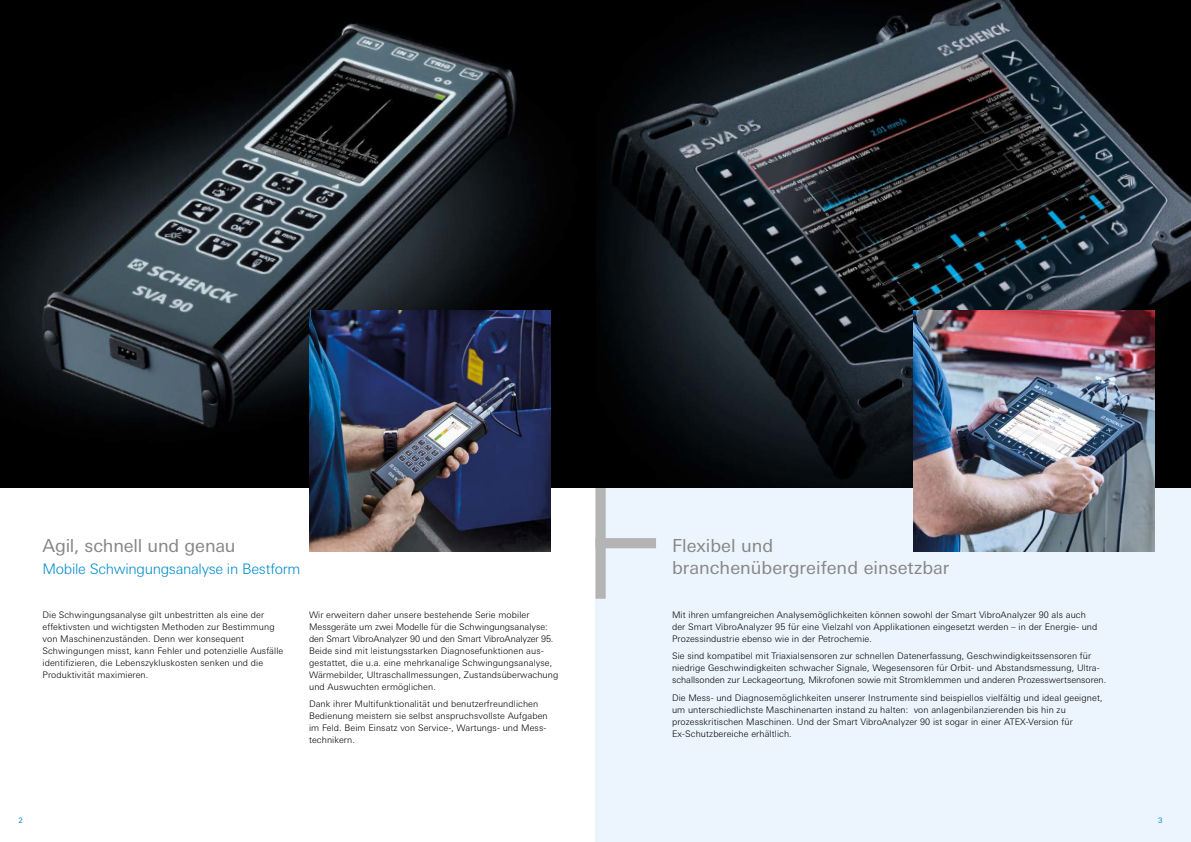
<style>
.page{position:relative;width:1191px;height:842px;background:#fff}
.page>*{position:absolute;margin:0;border:0;box-sizing:border-box;transform-origin:0 0}
.t1{font:18px/22px "Univers Next W1 G";letter-spacing:-.005em;color:#878787}
.t2{font:300 14.5px "Univers Next W1 G";letter-spacing:-.02em;color:#008bcb}
.t3{font:300 9px/12px "Univers Next W1 G";letter-spacing:.01em;color:#000}
.t4{font:7.5px "Univers Next W1 G";color:#008bcb}
</style>
<div class="page">
<div style="left:595px;top:488px;width:596px;height:354px;background:#ecf5fd"></div>
<div style="left:595px;top:538px;width:61px;height:10px;background:#b5b4b4"></div>
<div style="left:595px;top:488px;width:10px;height:111px;background:#b5b4b4"></div>
<img style="left:595px;top:0;width:596px;height:488px">
<svg style="left:0;top:0;width:595px;height:488px;background:#1b1f23"></svg>
<img style="left:913px;top:310px;width:241px;height:241px">
<img style="left:309px;top:310px;width:241px;height:241px">
<h1 class="t1" style="left:43px;top:535px;width:195px">Agil, schnell und genau</h1>
<h2 class="t2" style="left:43px;top:560px;width:259px">Mobile Schwingungsanalyse in Bestform</h2>
<p class="t3" style="left:43px;top:608px;width:242px">Die Schwingungsanalyse gilt unbestritten als eine der effektivsten und wichtigsten Methoden zur Bestimmung von Maschinenzuständen. Denn wer konsequent Schwingungen misst, kann Fehler und potenzielle Ausfälle identifizieren, die Lebenszykluskosten senken und die Produktivität maximieren.</p>
<p class="t3" style="left:309px;top:608px;width:251px">Wir erweitern daher unsere bestehende Serie mobiler Messgeräte um zwei Modelle für die Schwingungsanalyse: den Smart VibroAnalyzer 90 und den Smart VibroAnalyzer 95.<br>Beide sind mit leistungsstarken Diagnosefunktionen aus&shy;gestattet, die u.a. eine mehrkanalige Schwingungsanalyse, Wärmebilder, Ultraschallmessungen, Zustandsüberwachung und Auswuchten ermöglichen.</p>
<p class="t3" style="left:309px;top:698px;width:240px">Dank ihrer Multifunktionalität und benutzerfreundlichen Bedienung meistern sie selbst anspruchsvollste Aufgaben im Feld. Beim Einsatz von Service-, Wartungs- und Mess&shy;technikern.</p>
<h1 class="t1" style="left:672px;top:535px;width:279px">Flexibel und branchenübergreifend einsetzbar</h1>
<p class="t3" style="left:672px;top:608px;width:427px">Mit ihren umfangreichen Analysemöglichkeiten können sowohl der Smart VibroAnalyzer 90 als auch der Smart VibroAnalyzer 95 für eine Vielzahl von Applikationen eingesetzt werden – in der Energie- und<br>Prozessindustrie ebenso wie in der Petrochemie.</p>
<p class="t3" style="left:672px;top:650px;width:436px">Sie sind kompatibel mit Triaxialsensoren zur schnellen Datenerfassung, Geschwindigkeitssensoren für niedrige Geschwindigkeiten schwacher Signale, Wegesensoren für Orbit- und Abstandsmessung, Ultra&shy;schallsonden zur Leckageortung, Mikrofonen sowie mit Stromklemmen und anderen Prozesswertsensoren.</p>
<p class="t3" style="left:672px;top:692px;width:432px">Die Mess- und Diagnosemöglichkeiten unserer Instrumente sind beispiellos vielfältig und ideal geeignet, um unterschiedlichste Maschinenarten instand zu halten: von anlagenbilanzierenden bis hin zu prozesskritischen Maschinen. Und der Smart VibroAnalyzer 90 ist sogar in einer ATEX-Version für Ex-Schutzbereiche erhältlich.</p>
<p class="t4" style="left:18px;top:816px;width:6px">2</p>
<p class="t4" style="left:1158px;top:816px;width:6px">3</p>
</div>
